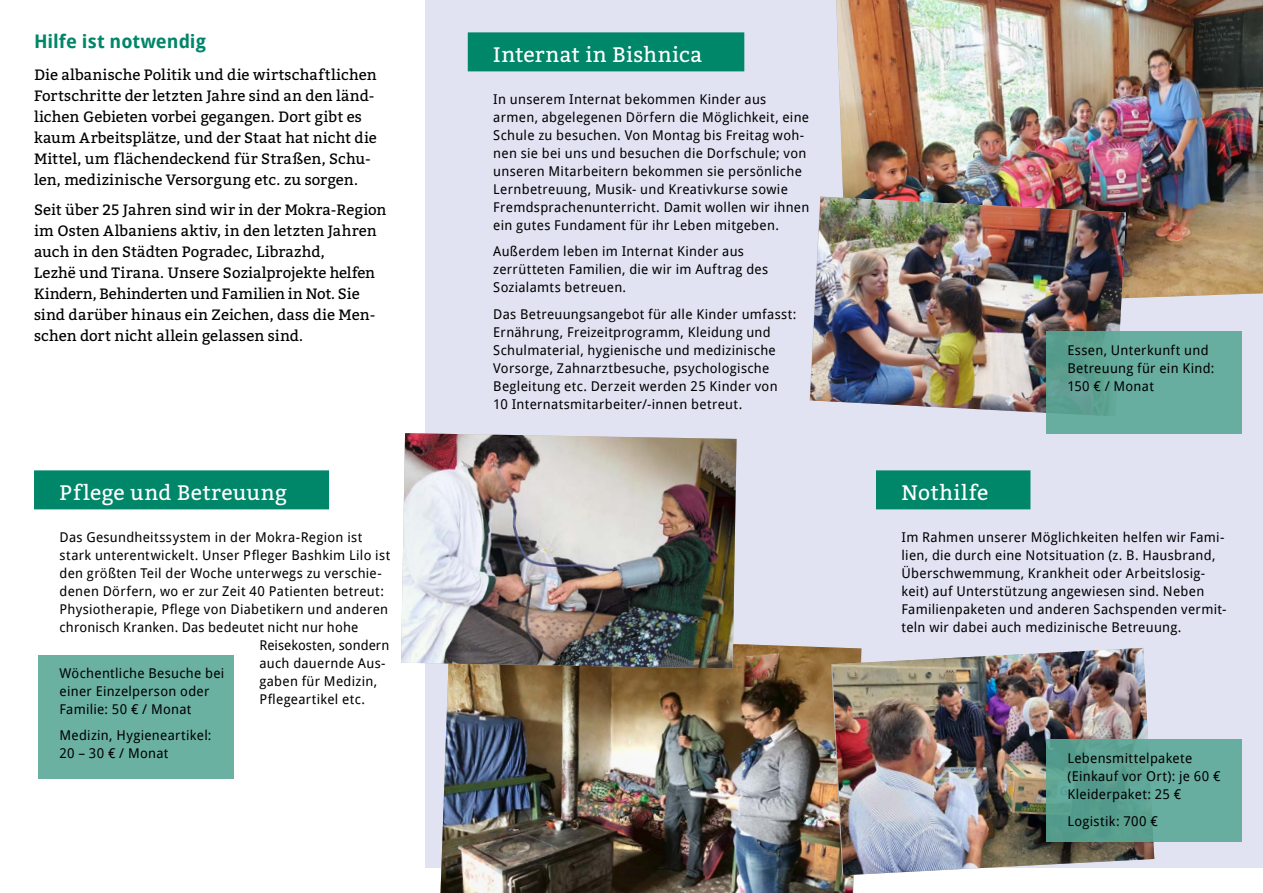
<style>
.page{position:relative;width:1263px;height:893px;background:#fff}
.page>*{position:absolute;margin:0;border:0;box-sizing:border-box;transform-origin:0 0}
.Projekte{font:21px "Bitter";letter-spacing:.02em;color:#fff}
.Überschrift_2{font:700 18.75px "Droid Sans";color:#008669}
.Fließtext{font:15px/21px "Bitter";letter-spacing:.005em;color:#000}
.Bildtext{font:13.5px/18px "Droid Sans";letter-spacing:.02em;color:#000}
.Bildtext-2{font:13.5px "Droid Sans";color:#000}
</style>
<div class="page">
<div style="left:425px;top:0;width:838px;height:867px;background:#e1e3f3"></div>
<img style="left:836px;top:0;width:427px;height:299px">
<img style="left:440px;top:644px;width:414px;height:249px">
<img style="left:401px;top:433px;width:335px;height:235px">
<img style="left:810px;top:197px;width:316px;height:216px">
<img style="left:832px;top:648px;width:322px;height:227px">
<div style="left:468px;top:32px;width:276px;height:39px;background:#008669"></div>
<div style="left:876px;top:470px;width:154px;height:39px;background:#008669"></div>
<div style="left:1046px;top:332px;width:196px;height:102px;background:linear-gradient(to right,#5ea293,#6ab2a5)"></div>
<div style="left:1046px;top:740px;width:196px;height:102px;background:linear-gradient(to right,#549b8b,#6bb2a5)"></div>
<div style="left:38px;top:655px;width:196px;height:123px;background:#6ab1a2"></div>
<div style="left:34px;top:470px;width:295px;height:39px;background:#008669"></div>
<p class="Überschrift_2" style="left:34px;top:30px;width:174px">Hilfe ist notwendig</p>
<p class="Fließtext" style="left:34px;top:64px;width:344px">Die albanische Politik und die wirtschaftlichen Fortschritte der letzten Jahre sind an den länd&shy;lichen Gebieten vorbei gegangen. Dort gibt es kaum Arbeitsplätze, und der Staat hat nicht die Mittel, um flächendeckend für Straßen, Schu&shy;len, medizinische Versorgung etc. zu sorgen.</p>
<p class="Fließtext" style="left:34px;top:199px;width:354px">Seit über 25 Jahren sind wir in der Mokra-Region im Osten Albaniens aktiv, in den letzten Jahren auch in den Städten Pogradec, Librazhd,<br>Lezhë und Tirana. Unsere Sozialprojekte helfen Kindern, Behinderten und Familien in Not. Sie sind darüber hinaus ein Zeichen, dass die Men&shy;schen dort nicht allein gelassen sind.</p>
<p class="Projekte" style="left:60px;top:480px;width:229px">Pflege und Betreuung</p>
<p class="Bildtext" style="left:60px;top:528px;width:304px">Das Gesundheitssystem in der Mokra-Region ist</p>
<p class="Bildtext" style="left:60px;top:546px;width:332px">stark unterentwickelt. Unser Pfleger Bashkim Lilo ist</p>
<p class="Bildtext" style="left:60px;top:564px;width:324px">den größten Teil der Woche unterwegs zu verschie-</p>
<p class="Bildtext" style="left:60px;top:582px;width:326px">denen Dörfern, wo er zur Zeit 40 Patienten betreut:</p>
<p class="Bildtext" style="left:60px;top:600px;width:330px">Physiotherapie, Pflege von Diabetikern und anderen</p>
<p class="Bildtext" style="left:60px;top:618px;width:300px">chronisch Kranken. Das bedeutet nicht nur hohe</p>
<p class="Bildtext-2" style="left:259px;top:637px;width:131px">Reisekosten, sondern</p>
<p class="Bildtext" style="left:259px;top:654px;width:128px">auch dauernde Aus-</p>
<p class="Bildtext" style="left:259px;top:672px;width:119px">gaben für Medizin,</p>
<p class="Bildtext" style="left:259px;top:690px;width:107px">Pflegeartikel etc.</p>
<p class="Bildtext" style="left:60px;top:664px;width:166px">Wöchentliche Besuche bei einer Einzelperson oder<br>Familie: 50 € / Monat</p>
<p class="Bildtext" style="left:60px;top:727px;width:154px">Medizin, Hygieneartikel:<br>20 – 30 € / Monat</p>
<p class="Projekte" style="left:493px;top:43px;width:210px">Internat in Bishnica</p>
<p class="Bildtext" style="left:493px;top:90px;width:318px">In unserem Internat bekommen Kinder aus armen, abgelegenen Dörfern die Möglichkeit, eine Schule zu besuchen. Von Montag bis Freitag woh&shy;nen sie bei uns und besuchen die Dorfschule; von unseren Mitarbeitern bekommen sie persönliche Lernbetreuung, Musik- und Kreativkurse sowie Fremdsprachenunterricht. Damit wollen wir ihnen ein gutes Fundament für ihr Leben mitgeben.</p>
<p class="Bildtext" style="left:493px;top:243px;width:276px">Außerdem leben im Internat Kinder aus zerrütteten Familien, die wir im Auftrag des<br>Sozialamts betreuen.</p>
<p class="Bildtext" style="left:493px;top:305px;width:305px">Das Betreuungsangebot für alle Kinder umfasst:<br>Ernährung, Freizeitprogramm, Kleidung und Schulmaterial, hygienische und medizinische Vorsorge, Zahnarztbesuche, psychologische Begleitung etc. Derzeit werden 25 Kinder von<br>10 Internatsmitarbeiter/-innen betreut.</p>
<p class="Projekte" style="left:901px;top:480px;width:88px">Nothilfe</p>
<p class="Bildtext" style="left:1067px;top:341px;width:149px">Essen, Unterkunft und<br>Betreuung für ein Kind:<br>150 € / Monat</p>
<p class="Bildtext" style="left:901px;top:528px;width:326px">Im Rahmen unserer Möglichkeiten helfen wir Fami&shy;lien, die durch eine Notsituation (z. B. Hausbrand, Überschwemmung, Krankheit oder Arbeitslosig&shy;keit) auf Unterstützung angewiesen sind. Neben Familienpaketen und anderen Sachspenden vermit&shy;teln wir dabei auch medizinische Betreuung.</p>
<p class="Bildtext" style="left:1067px;top:749px;width:155px">Lebensmittelpakete (Einkauf vor Ort): je 60 €<br>Kleiderpaket: 25 €</p>
<p class="Bildtext" style="left:1067px;top:812px;width:92px">Logistik: 700 €</p>
</div>
